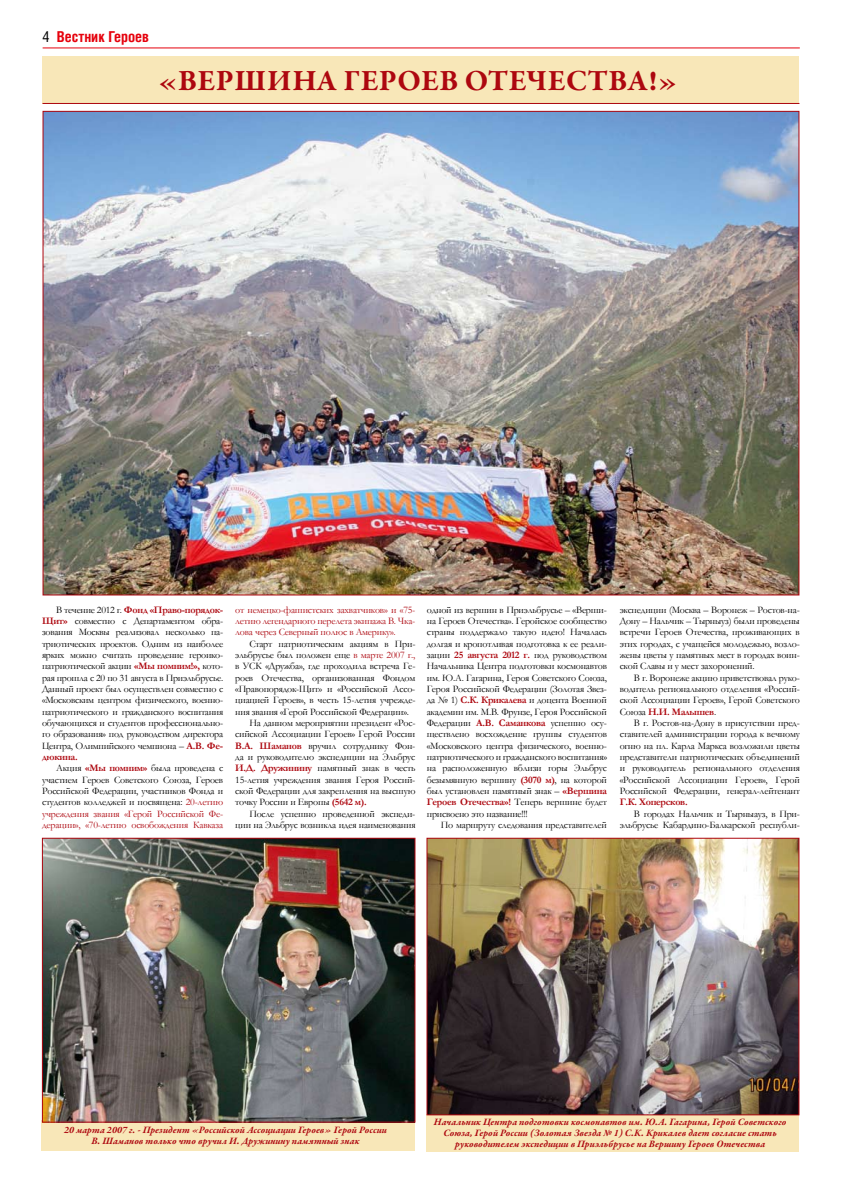
<style>
.page{position:relative;width:842px;height:1191px;background:#fff}
.page>*{position:absolute;margin:0;border:0;box-sizing:border-box;transform-origin:0 0}
.t1{font:700 30px "Garamond Premr Pro";letter-spacing:.01em;color:#ad070f}
.t2{font:700 15px "Helios Cond";color:#e6000c}
.t3{font:10px/11.3px "Garamond";letter-spacing:-.02em;color:#000;text-align:justify}
.t4{font:italic 700 10px/11px "Garamond Premr Pro";letter-spacing:.005em;color:#ad070f;text-align:center}
.t5{font:10px/11.3px "Garamond";letter-spacing:-.02em;color:#ad070f;text-align:justify}
.t6{font:700 10px "Garamond";letter-spacing:-.025em;color:#ad070f}
.s1{font-weight:400;color:#000}
.s2{font-weight:700;color:#ad070f}
.s3{color:#ad070f}
</style>
<div class="page">
<hr style="left:43px;top:47px;width:757px;height:1px;background:#e6000c">
<div style="left:43px;top:57px;width:756px;height:47px;background:#f8e7b8"></div>
<hr style="left:43px;top:103px;width:756px;height:1px;background:#ad070f">
<div style="left:42px;top:1120px;width:373px;height:30px;background:#f8e7b8"></div>
<div style="left:426px;top:1114px;width:373px;height:37px;background:#f8e7b8"></div>
<img style="left:45px;top:113px;width:752px;height:480px">
<img style="left:44px;top:839px;width:369px;height:281px">
<div style="left:42px;top:837px;width:373px;height:285px;border:1px solid #ad070f"></div>
<img style="left:428px;top:839px;width:369px;height:274px">
<div style="left:426px;top:837px;width:373px;height:278px;border:1px solid #ad070f"></div>
<h2 class="t2" style="left:43px;top:27px;width:108px"><span class="s1">4</span> Вестник Героев</h2>
<h1 class="t1" style="left:157px;top:63px;width:522px">«ВЕРШИНА ГЕРОЕВ ОТЕЧЕСТВА!»</h1>
<p class="t3" style="left:42px;top:603px;width:183px;text-indent:14px">В течение 2012 г. <span class="s2">Фонд «Право-порядок-Щит»</span> совместно с Департаментом обра&shy;зования Москвы реализовал несколько па&shy;триотических проектов. Одним из наиболее ярких можно считать проведение героико&shy;патриотической акции <span class="s2">«Мы помним!»,</span> кото&shy;рая прошла с 20 по 31 августа в Приэльбрусье.<br>Данный проект был осуществлен совместно с «Московским центром физического, военно&shy;патриотического и гражданского воспитания обучающихся и студентов профессионально&shy;го образования» под руководством директора Центра, Олимпийского чемпиона – <span class="s2">А.В. Фе&shy;дюкина.</span></p>
<p class="t3" style="left:42px;top:762px;width:183px;text-indent:14px">Акция <span class="s2">«Мы помним»</span> была проведена с участием Героев Советского Союза, Героев Российской Федерации, участников Фонда и студентов колледжей и посвящена: <span class="s3">20-летию учреждения звания «Герой Российской Фе&shy;дерации», «70-летию освобождения Кавказа</span></p>
<p class="t5" style="left:235px;top:603px;width:182px">от немецко-фашистских захватчиков» и «75- летию легендарного перелета экипажа В. Чка&shy;лова через Северный полюс в Америку».</p>
<p class="t3" style="left:249px;top:637px;width:168px">Старт патриотическим акциям в При-</p>
<p class="t3" style="left:235px;top:649px;width:182px">эльбрусье был положен еще <span class="s3">в марте 2007 г.,</span></p>
<p class="t3" style="left:235px;top:660px;width:182px">в УСК «Дружба», где проходила встреча Ге-</p>
<p class="t3" style="left:235px;top:671px;width:182px">роев Отечества, организованная Фондом</p>
<p class="t3" style="left:235px;top:683px;width:182px">«Правопорядок-Щит» и «Российской Ассо-</p>
<p class="t3" style="left:235px;top:694px;width:182px">циацией Героев», в честь 15-летия учрежде-</p>
<p class="t3" style="left:235px;top:705px;width:175px">ния звания «Герой Российской Федерации».</p>
<p class="t3" style="left:249px;top:717px;width:168px">На данном мероприятии президент «Рос-</p>
<p class="t3" style="left:235px;top:728px;width:182px">сийской Ассоциации Героев» Герой России</p>
<p class="t3" style="left:235px;top:739px;width:182px"><span class="s2">В.А. Шаманов</span> вручил сотруднику Фон-</p>
<p class="t3" style="left:235px;top:751px;width:182px">да и руководителю экспедиции на Эльбрус</p>
<p class="t3" style="left:235px;top:762px;width:182px"><span class="s2">И.Д. Дружинину</span> памятный знак в честь</p>
<p class="t3" style="left:235px;top:773px;width:182px">15-летия учреждения звания Героя Россий-</p>
<p class="t3" style="left:235px;top:785px;width:182px">ской Федерации для закрепления на высшую</p>
<p class="t3" style="left:235px;top:796px;width:133px">точку России и Европы <span class="s2">(5642 м).</span></p>
<p class="t3" style="left:249px;top:807px;width:168px">После успешно проведенной экспеди-</p>
<p class="t3" style="left:235px;top:819px;width:182px">ции на Эльбрус возникла идея наименования</p>
<p class="t3" style="left:427px;top:603px;width:182px">одной из вершин в Приэльбрусье – «Верши&shy;на Героев Отечества». Геройское сообщество страны поддержало такую идею! Началась долгая и кропотливая подготовка к ее реали&shy;зации <span class="s2">25 августа 2012 г.</span> под руководством Начальника Центра подготовки космонавтов им. Ю.А. Гагарина, Героя Советского Союза, Героя Российской Федерации (Золотая Звез&shy;да № 1) <span class="s2">С.К. Крикалева</span> и доцента Военной академии им. М.В. Фрунзе, Героя Российской Федерации <span class="s2">А.В. Саманкова</span> успешно осу&shy;ществлено восхождение группы студентов «Московского центра физического, военно&shy;патриотического и гражданского воспитания» на расположенную вблизи горы Эльбрус безымянную вершину <span class="s2">(3070 м)</span>, на которой был установлен памятный знак – <span class="s2">«Вершина Героев Отечества»!</span> Теперь вершине будет присвоено это название!!!</p>
<p class="t3" style="left:441px;top:819px;width:167px">По маршруту следования представителей</p>
<p class="t3" style="left:620px;top:603px;width:182px">экспедиции (Москва – Воронеж – Ростов-на-Дону – Нальчик – Тырныуз) были проведены встречи Героев Отечества, проживающих в этих городах, с учащейся молодежью, возло&shy;жены цветы у памятных мест в городах воин&shy;ской Славы и у мест захоронений.</p>
<p class="t3" style="left:620px;top:671px;width:182px;text-indent:14px">В г. Воронеже акцию приветствовал руко&shy;водитель регионального отделения «Россий&shy;ской Ассоциации Героев», Герой Советского Союза <span class="s2">Н.И. Малышев</span>.</p>
<p class="t3" style="left:620px;top:717px;width:182px;text-indent:14px">В г. Ростов-на-Дону в присутствии пред&shy;ставителей администрации города к вечному огню на пл. Карла Маркса возложили цветы представители патриотических объединений и руководитель регионального отделения «Российской Ассоциации Героев», Герой Российской Федерации, генерал-лейтенант</p>
<p class="t6" style="left:620px;top:795px;width:69px">Г.К. Хоперсков.</p>
<p class="t3" style="left:620px;top:807px;width:182px;text-align:right">В городах Нальчик и Тырныауз, в При&shy;эльбрусье Кабардино-Балкарской республи-</p>
<p class="t4" style="left:64px;top:1124px;width:324px">20 марта 2007 г. - Президент «Российской Ассоциации Героев» Герой России<br>В. Шаманов только что вручил И. Дружинину памятный знак</p>
<p class="t4" style="left:434px;top:1116px;width:354px">Начальник Центра подготовки космонавтов им. Ю.А. Гагарина, Герой Советского<br>Союза, Герой России (Золотая Звезда № 1) С.К. Крикалев дает согласие стать руководителем экспедиции в Приэльбрусье на Вершину Героев Отечества</p>
</div>
